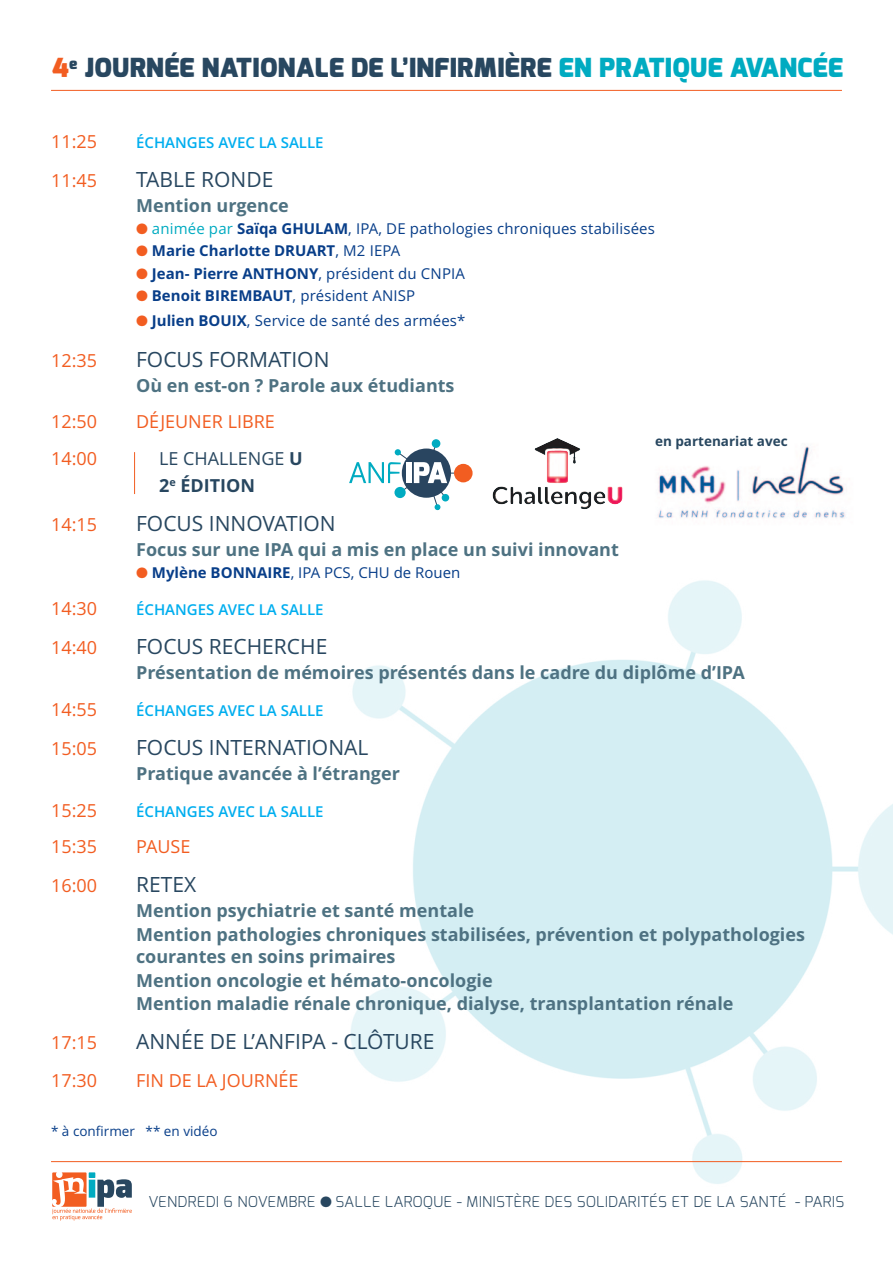
<style>
.page{position:relative;width:893px;height:1263px;background:#fff}
.page>*{position:absolute;margin:0;border:0;box-sizing:border-box;transform-origin:0 0}
.t1{font:900 26.25px "Exo";letter-spacing:.01em;color:#284760}
.t2{font:21px "Open Sans";color:#284760}
.t3{font:700 18px/21.8px "Open Sans";color:#4e7282}
.t4{font:18px "Open Sans";color:#f25d21}
.t5{font:18px "Open Sans";color:#284760}
.t6{font:700 18px "Open Sans";color:#284760}
.t7{font:15px "Open Sans";letter-spacing:.01em;color:#083e89}
.t8{font:700 15px "Open Sans";color:#083e89}
.t9{font:600 15px "Open Sans";color:#00aeef}
.t10{font:300 15px "Exo";letter-spacing:.02em;color:#284760}
.t11{font:13.5px "Open Sans";color:#083e89}
.t12{font:700 13.5px "Open Sans";color:#284760}
.s1{color:#f25d21}
.s2{color:#00abc1}
.s3{font-weight:700}
.s4{font-weight:400}
</style>
<div class="page">
<img style="left:320px;top:580px;width:573px;height:604px">
<hr style="left:51px;top:1161px;width:791px;height:1px;background:#f25d21">
<hr style="left:51px;top:90px;width:791px;height:1px;background:#f25d21">
<svg style="left:52px;top:1172px;width:80px;height:49px"></svg>
<img style="left:658px;top:446px;width:187px;height:73px">
<div style="left:402px;top:448px;width:49px;height:50px;background:#294560;border-radius:50%"></div>
<hr style="left:426px;top:473px;width:40px;height:1px;background:#294560">
<div style="left:454px;top:464px;width:19px;height:18px;background:#f25d21;border-radius:50%"></div>
<svg style="left:432px;top:439px;width:8px;height:9px"></svg>
<svg style="left:349px;top:442px;width:98px;height:68px"></svg>
<div style="left:442px;top:494px;width:7px;height:7px;background:#00abc1;border-radius:50%"></div>
<div style="left:394px;top:487px;width:12px;height:11px;background:#00abc1;border-radius:50%"></div>
<img style="left:493px;top:438px;width:130px;height:67px">
<hr style="left:134px;top:452px;width:1px;height:42px;background:#f25d21">
<p class="t1" style="left:52px;top:53px;width:792px"><span class="s1">4</span><sup>e</sup> JOURNÉE NATIONALE DE L’INFIRMIÈRE <span class="s2">EN PRATIQUE AVANCÉE</span></p>
<p class="t4" style="left:51px;top:135px;width:47px">11:25</p>
<p class="t9" style="left:136px;top:134px;width:189px">ÉCHANGES AVEC LA SALLE</p>
<p class="t4" style="left:51px;top:173px;width:47px">11:45</p>
<p class="t2" style="left:136px;top:171px;width:139px">TABLE RONDE</p>
<p class="t3" style="left:136px;top:197px;width:154px">Mention urgence</p>
<p class="t7" style="left:136px;top:222px;width:520px"><span class="s1">●</span> <span class="s2">animée par</span> <span class="s3">Saïqa GHULAM</span>, IPA, DE pathologies chroniques stabilisées</p>
<p class="t8" style="left:136px;top:245px;width:266px"><span class="s1">●</span> Marie Charlotte DRUART<span class="s4">, M2 IEPA</span></p>
<p class="t8" style="left:136px;top:267px;width:330px"><span class="s1">●</span> Jean- Pierre ANTHONY<span class="s4">, président du CNPIA</span></p>
<p class="t8" style="left:136px;top:289px;width:281px"><span class="s1">●</span> Benoit BIREMBAUT<span class="s4">, président ANISP</span></p>
<p class="t7" style="left:136px;top:314px;width:331px"><span class="s1">●</span> <span class="s3">Julien BOUIX</span>, Service de santé des armées*</p>
<p class="t4" style="left:51px;top:353px;width:47px">12:35</p>
<p class="t2" style="left:136px;top:351px;width:195px">FOCUS FORMATION</p>
<p class="t3" style="left:136px;top:376px;width:320px">Où en est-on ? Parole aux étudiants</p>
<p class="t4" style="left:51px;top:415px;width:47px">12:50</p>
<p class="t4" style="left:136px;top:415px;width:140px">DÉJEUNER LIBRE</p>
<p class="t4" style="left:51px;top:451px;width:47px">14:00</p>
<p class="t5" style="left:159px;top:451px;width:145px">LE CHALLENGE <span class="s3">U</span></p>
<p class="t6" style="left:159px;top:478px;width:98px">2<sup>e</sup> ÉDITION</p>
<p class="t4" style="left:51px;top:517px;width:47px">14:15</p>
<p class="t2" style="left:136px;top:515px;width:201px">FOCUS INNOVATION</p>
<p class="t3" style="left:136px;top:541px;width:484px">Focus sur une IPA qui a mis en place un suivi innovant</p>
<p class="t7" style="left:136px;top:566px;width:326px"><span class="s1">●</span> <span class="s3">Mylène BONNAIRE</span>, IPA PCS, CHU de Rouen</p>
<p class="t4" style="left:51px;top:601px;width:47px">14:30</p>
<p class="t9" style="left:136px;top:601px;width:189px">ÉCHANGES AVEC LA SALLE</p>
<p class="t4" style="left:51px;top:640px;width:47px">14:40</p>
<p class="t2" style="left:136px;top:638px;width:193px">FOCUS RECHERCHE</p>
<p class="t3" style="left:136px;top:664px;width:610px">Présentation de mémoires présentés dans le cadre du diplôme d’IPA</p>
<p class="t4" style="left:51px;top:702px;width:47px">14:55</p>
<p class="t9" style="left:136px;top:702px;width:189px">ÉCHANGES AVEC LA SALLE</p>
<p class="t4" style="left:51px;top:741px;width:47px">15:05</p>
<p class="t2" style="left:136px;top:739px;width:234px">FOCUS INTERNATIONAL</p>
<p class="t3" style="left:136px;top:764px;width:265px">Pratique avancée à l’étranger</p>
<p class="t4" style="left:51px;top:803px;width:47px">15:25</p>
<p class="t9" style="left:136px;top:802px;width:189px">ÉCHANGES AVEC LA SALLE</p>
<p class="t4" style="left:51px;top:839px;width:47px">15:35</p>
<p class="t4" style="left:136px;top:839px;width:56px">PAUSE</p>
<p class="t4" style="left:51px;top:878px;width:47px">16:00</p>
<p class="t2" style="left:136px;top:876px;width:62px">RETEX</p>
<p class="t3" style="left:136px;top:902px;width:340px">Mention psychiatrie et santé mentale</p>
<p class="t3" style="left:136px;top:925px;width:670px">Mention pathologies chroniques stabilisées, prévention et polypathologies courantes en soins primaires</p>
<p class="t3" style="left:136px;top:971px;width:358px">Mention oncologie et hémato-oncologie</p>
<p class="t3" style="left:136px;top:995px;width:599px">Mention maladie rénale chronique, dialyse, transplantation rénale</p>
<p class="t4" style="left:51px;top:1036px;width:47px">17:15</p>
<p class="t2" style="left:136px;top:1033px;width:300px">ANNÉE DE L’ANFIPA - CLÔTURE</p>
<p class="t4" style="left:51px;top:1073px;width:47px">17:30</p>
<p class="t4" style="left:136px;top:1073px;width:164px">FIN DE LA JOURNÉE</p>
<p class="t12" style="left:655px;top:436px;width:134px">en partenariat avec</p>
<p class="t11" style="left:51px;top:1126px;width:168px">* à confirmer ** en vidéo</p>
<p class="t10" style="left:149px;top:1193px;width:697px">VENDREDI 6 NOVEMBRE ● SALLE LAROQUE - MINISTÈRE DES SOLIDARITÉS ET DE LA SANTÉ - PARIS</p>
</div>
